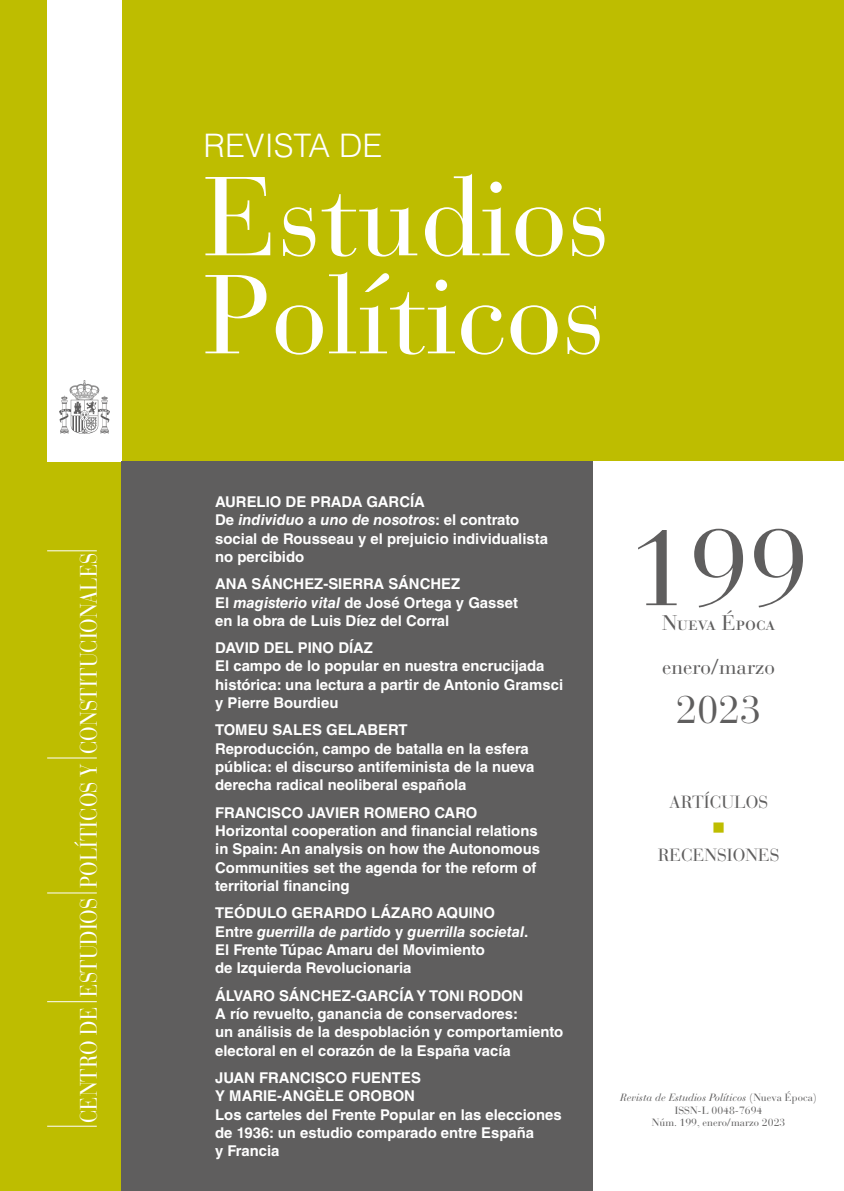
<style>
.page{position:relative;width:844px;height:1191px;background:#fff}
.page>*{position:absolute;margin:0;border:0;box-sizing:border-box;transform-origin:0 0}
.t1{font:111.12px "Bauer Bodoni Std";color:#fff}
.t2{font:107.62px "Bauer Bodoni Std";color:#5f5e5e}
.t3{font:38.5px "Bauer Bodoni Std";color:#5f5e5e}
.t4{font:300 32.38px "Helvetica LT Std";color:#fff}
.t5{font:23.62px "Bauer Bodoni Std";color:#fff;scale:.85 1}
.t6{font:21px "Bauer Bodoni Std";color:#5f5e5e}
.t7{font:17.5px "Bauer Bodoni Std";color:#5f5e5e}
.t8{font:17.5px "Wingdings";color:#bebd00}
.Autor_sumario{font:700 14.88px/18.4px "Helvetica LT Std";color:#fff}
.t9{font:italic 10.5px "Bauer Bodoni Std";color:#5f5e5e}
.t10{font:10.5px "Bauer Bodoni Std";color:#5f5e5e}
.s1{font-style:italic}
.s2{font-style:normal}
</style>
<div class="page">
<div style="left:0;top:0;width:843px;height:1191px;background:#bebd00"></div>
<div style="left:47px;top:0;width:75px;height:461px;background:#fff"></div>
<div style="left:122px;top:461px;width:471px;height:730px;background:#5f5e5e"></div>
<div style="left:593px;top:461px;width:250px;height:730px;background:#fff"></div>
<hr style="left:47px;top:1001px;width:50px;height:1px;background:#fff">
<hr style="left:47px;top:892px;width:50px;height:1px;background:#fff">
<hr style="left:47px;top:757px;width:50px;height:1px;background:#fff">
<hr style="left:47px;top:550px;width:50px;height:1px;background:#fff">
<hr style="left:47px;top:1126px;width:50px;height:1px;background:#fff">
<img style="left:60px;top:381px;width:49px;height:52px">
<p class="t5" style="left:75px;top:1123px;width:672px;rotate:-90deg">CENTRO DE ESTUDIOS POLÍTICOS Y CONSTITUCIONALES</p>
<p class="t4" style="left:203px;top:125px;width:180px">REVISTA DE</p>
<p class="t1" style="left:203px;top:151px;width:408px">Estudios</p>
<p class="t1" style="left:203px;top:249px;width:403px">Políticos</p>
<p class="Autor_sumario" style="left:215px;top:492px;width:334px">AURELIO DE PRADA GARCÍA<br>De <span class="s1">individuo</span> a <span class="s1">uno de nosotros</span>: el contrato social de Rousseau y el prejuicio individualista no percibido</p>
<p class="Autor_sumario" style="left:215px;top:574px;width:304px">ANA SÁNCHEZ-SIERRA SÁNCHEZ<br>El <span class="s1">magisterio vital</span> de José Ortega y Gasset en la obra de Luis Díez del Corral</p>
<p class="Autor_sumario" style="left:215px;top:638px;width:349px">DAVID DEL PINO DÍAZ<br>El campo de lo popular en nuestra encrucijada histórica: una lectura a partir de Antonio Gramsci y Pierre Bourdieu</p>
<p class="Autor_sumario" style="left:215px;top:720px;width:320px">TOMEU SALES GELABERT<br>Reproducción, campo de batalla en la esfera pública: el discurso antifeminista de la nueva derecha radical neoliberal española</p>
<p class="Autor_sumario" style="left:215px;top:803px;width:326px">FRANCISCO JAVIER ROMERO CARO Horizontal cooperation and financial relations in Spain: An analysis on how the Autonomous Communities set the agenda for the reform of territorial financing</p>
<p class="Autor_sumario" style="left:215px;top:903px;width:314px">TEÓDULO GERARDO LÁZARO AQUINO Entre <span class="s1">guerrilla de partido</span> y <span class="s1">guerrilla societal</span>.<br>El Frente Túpac Amaru del Movimiento<br>de Izquierda Revolucionaria</p>
<p class="Autor_sumario" style="left:215px;top:986px;width:349px">ÁLVARO SÁNCHEZ-GARCÍA Y TONI RODON<br>A río revuelto, ganancia de conservadores:<br>un análisis de la despoblación y comportamiento electoral en el corazón de la España vacía</p>
<p class="Autor_sumario" style="left:215px;top:1068px;width:348px">JUAN FRANCISCO FUENTES<br>Y MARIE-ANGÈLE OROBON<br>Los carteles del Frente Popular en las elecciones de 1936: un estudio comparado entre España<br>y Francia</p>
<p class="t2" style="left:628px;top:504px;width:181px">199</p>
<p class="t6" style="left:662px;top:610px;width:115px">Nueva Época</p>
<p class="t6" style="left:662px;top:654px;width:114px">enero/marzo</p>
<p class="t3" style="left:675px;top:686px;width:87px">2023</p>
<p class="t7" style="left:669px;top:791px;width:100px">ARTÍCULOS</p>
<p class="t8" style="left:712px;top:818px;width:15px">■</p>
<p class="t7" style="left:657px;top:844px;width:123px">RECENSIONES</p>
<p class="t9" style="left:620px;top:1091px;width:198px">Revista de Estudios Políticos <span class="s2">(Nueva Época)</span></p>
<p class="t10" style="left:674px;top:1104px;width:89px">ISSN-L 0048-7694</p>
<p class="t10" style="left:651px;top:1116px;width:135px">Núm. 199, enero/marzo 2023</p>
</div>
